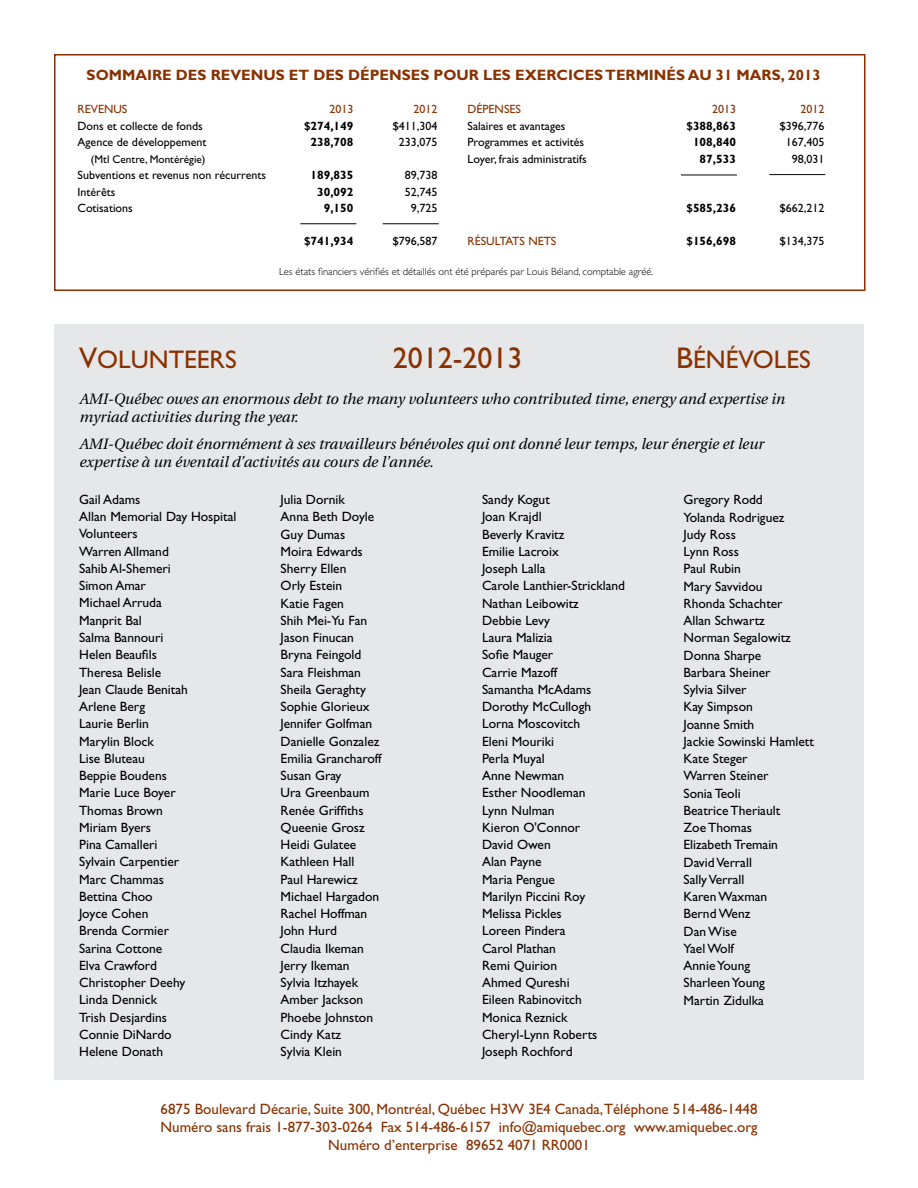
<style>
.page{position:relative;width:918px;height:1188px;background:#fff}
.page>*{position:absolute;margin:0;border:0;box-sizing:border-box;transform-origin:0 0}
.t1{font:30px "Gill Sans";color:#893101}
.t2{font:25.5px "Gill Sans";color:#893101}
.t3{font:italic 15px/18px "Utopia";color:#000}
.t4{font:15px/18px "Gill Sans";color:#893101;text-align:center}
.t5{font:700 15px "Gill Sans";color:#893101}
.t6{font:13.5px/17.2px "Gill Sans";color:#000}
.t7{font:12px "Gill Sans";color:#000}
.t8{font:700 12px "Gill Sans";color:#000}
.t9{font:12px "Gill Sans";color:#893101}
.t10{font:11.25px "Gill Sans";color:#000}
.t11{font:300 10.5px "Gill Sans";color:#000}
.s1{font-size:30px}
</style>
<div class="page">
<div style="left:54px;top:54px;width:812px;height:237px;border:2px solid #893101"></div>
<hr style="left:300px;top:223px;width:56px;height:1px;background:#000">
<hr style="left:383px;top:223px;width:56px;height:1px;background:#000">
<hr style="left:681px;top:175px;width:56px;height:1px;background:#000">
<hr style="left:769px;top:174px;width:56px;height:1px;background:#000">
<div style="left:54px;top:324px;width:810px;height:755px;background:#e6e7e8"></div>
<p class="t5" style="left:87px;top:66px;width:736px">SOMMAIRE DES REVENUS ET DES DÉPENSES POUR LES EXERCICES TERMINÉS AU 31 MARS, 2013</p>
<p class="t9" style="left:78px;top:102px;width:51px">REVENUS</p>
<p class="t9" style="left:330px;top:102px;width:25px">2013</p>
<p class="t9" style="left:414px;top:102px;width:25px">2012</p>
<p class="t9" style="left:468px;top:102px;width:55px">DÉPENSES</p>
<p class="t9" style="left:712px;top:102px;width:25px">2013</p>
<p class="t9" style="left:801px;top:102px;width:25px">2012</p>
<p class="t7" style="left:78px;top:119px;width:127px">Dons et collecte de fonds</p>
<p class="t8" style="left:304px;top:119px;width:51px">$274,149</p>
<p class="t7" style="left:392px;top:119px;width:47px">$411,304</p>
<p class="t7" style="left:468px;top:119px;width:100px">Salaires et avantages</p>
<p class="t8" style="left:687px;top:119px;width:51px">$388,863</p>
<p class="t7" style="left:779px;top:119px;width:47px">$396,776</p>
<p class="t7" style="left:78px;top:135px;width:131px">Agence de développement</p>
<p class="t8" style="left:311px;top:135px;width:44px">238,708</p>
<p class="t7" style="left:399px;top:135px;width:40px">233,075</p>
<p class="t7" style="left:468px;top:135px;width:118px">Programmes et activités</p>
<p class="t8" style="left:693px;top:135px;width:44px">108,840</p>
<p class="t7" style="left:786px;top:135px;width:40px">167,405</p>
<p class="t10" style="left:91px;top:153px;width:116px">(Mtl Centre, Montérégie)</p>
<p class="t7" style="left:468px;top:152px;width:121px">Loyer, frais administratifs</p>
<p class="t8" style="left:700px;top:152px;width:38px">87,533</p>
<p class="t7" style="left:792px;top:152px;width:34px">98,031</p>
<p class="t7" style="left:78px;top:168px;width:190px">Subventions et revenus non récurrents</p>
<p class="t8" style="left:311px;top:168px;width:44px">189,835</p>
<p class="t7" style="left:405px;top:168px;width:34px">89,738</p>
<p class="t7" style="left:78px;top:185px;width:39px">Intérêts</p>
<p class="t8" style="left:317px;top:185px;width:38px">30,092</p>
<p class="t7" style="left:405px;top:185px;width:34px">52,745</p>
<p class="t7" style="left:78px;top:201px;width:57px">Cotisations</p>
<p class="t8" style="left:324px;top:201px;width:31px">9,150</p>
<p class="t7" style="left:411px;top:201px;width:28px">9,725</p>
<p class="t8" style="left:687px;top:201px;width:51px">$585,236</p>
<p class="t7" style="left:779px;top:201px;width:47px">$662,212</p>
<p class="t8" style="left:304px;top:234px;width:51px">$741,934</p>
<p class="t7" style="left:392px;top:234px;width:47px">$796,587</p>
<p class="t9" style="left:468px;top:234px;width:90px">RÉSULTATS NETS</p>
<p class="t8" style="left:687px;top:234px;width:51px">$156,698</p>
<p class="t7" style="left:779px;top:234px;width:47px">$134,375</p>
<p class="t11" style="left:279px;top:266px;width:376px">Les états financiers vérifiés et détaillés ont été préparés par Louis Béland, comptable agréé.</p>
<h2 class="t2" style="left:79px;top:344px;width:159px"><span class="s1">V</span>OLUNTEERS</h2>
<h1 class="t1" style="left:393px;top:340px;width:131px">2012-2013</h1>
<h2 class="t2" style="left:676px;top:344px;width:136px"><span class="s1">B</span>ÉNÉVOLES</h2>
<p class="t3" style="left:79px;top:391px;width:707px">AMI-Québec owes an enormous debt to the many volunteers who contributed time, energy and expertise in myriad activities during the year.</p>
<p class="t3" style="left:79px;top:436px;width:686px">AMI-Québec doit énormément à ses travailleurs bénévoles qui ont donné leur temps, leur énergie et leur expertise à un éventail d’activités au cours de l’année.</p>
<p class="t6" style="left:79px;top:491px;width:159px">Gail Adams<br>Allan Memorial Day Hospital<br>Volunteers<br>Warren Allmand<br>Sahib Al-Shemeri<br>Simon Amar<br>Michael Arruda<br>Manprit Bal<br>Salma Bannouri<br>Helen Beaufils<br>Theresa Belisle<br>Jean Claude Benitah<br>Arlene Berg<br>Laurie Berlin<br>Marylin Block<br>Lise Bluteau<br>Beppie Boudens<br>Marie Luce Boyer<br>Thomas Brown<br>Miriam Byers<br>Pina Camalleri<br>Sylvain Carpentier<br>Marc Chammas<br>Bettina Choo<br>Joyce Cohen<br>Brenda Cormier<br>Sarina Cottone<br>Elva Crawford<br>Christopher Deehy<br>Linda Dennick<br>Trish Desjardins<br>Connie DiNardo<br>Helene Donath</p>
<p class="t6" style="left:281px;top:491px;width:103px">Julia Dornik<br>Anna Beth Doyle<br>Guy Dumas<br>Moira Edwards<br>Sherry Ellen<br>Orly Estein<br>Katie Fagen<br>Shih Mei-Yu Fan<br>Jason Finucan<br>Bryna Feingold<br>Sara Fleishman<br>Sheila Geraghty<br>Sophie Glorieux<br>Jennifer Golfman<br>Danielle Gonzalez<br>Emilia Grancharoff<br>Susan Gray<br>Ura Greenbaum<br>Renée Griffiths<br>Queenie Grosz<br>Heidi Gulatee<br>Kathleen Hall<br>Paul Harewicz<br>Michael Hargadon<br>Rachel Hoffman<br>John Hurd<br>Claudia Ikeman<br>Jerry Ikeman<br>Sylvia Itzhayek<br>Amber Jackson<br>Phoebe Johnston<br>Cindy Katz<br>Sylvia Klein</p>
<p class="t6" style="left:482px;top:491px;width:145px">Sandy Kogut<br>Joan Krajdl<br>Beverly Kravitz<br>Emilie Lacroix<br>Joseph Lalla<br>Carole Lanthier-Strickland<br>Nathan Leibowitz<br>Debbie Levy<br>Laura Malizia<br>Sofie Mauger<br>Carrie Mazoff<br>Samantha McAdams<br>Dorothy McCullogh<br>Lorna Moscovitch<br>Eleni Mouriki<br>Perla Muyal<br>Anne Newman<br>Esther Noodleman<br>Lynn Nulman<br>Kieron O'Connor<br>David Owen<br>Alan Payne<br>Maria Pengue<br>Marilyn Piccini Roy<br>Melissa Pickles<br>Loreen Pindera<br>Carol Plathan<br>Remi Quirion<br>Ahmed Qureshi<br>Eileen Rabinovitch<br>Monica Reznick<br>Cheryl-Lynn Roberts<br>Joseph Rochford</p>
<p class="t6" style="left:684px;top:491px;width:132px">Gregory Rodd<br>Yolanda Rodriguez<br>Judy Ross<br>Lynn Ross<br>Paul Rubin<br>Mary Savvidou<br>Rhonda Schachter<br>Allan Schwartz<br>Norman Segalowitz<br>Donna Sharpe<br>Barbara Sheiner<br>Sylvia Silver<br>Kay Simpson<br>Joanne Smith<br>Jackie Sowinski Hamlett<br>Kate Steger<br>Warren Steiner<br>Sonia Teoli<br>Beatrice Theriault<br>Zoe Thomas<br>Elizabeth Tremain<br>David Verrall<br>Sally Verrall<br>Karen Waxman<br>Bernd Wenz<br>Dan Wise<br>Yael Wolf<br>Annie Young<br>Sharleen Young<br>Martin Zidulka</p>
<p class="t4" style="left:161px;top:1100px;width:599px">6875 Boulevard Décarie, Suite 300, Montréal, Québec H3W 3E4 Canada,Téléphone 514-486-1448<br>Numéro sans frais 1-877-303-0264 Fax 514-486-6157 info@amiquebec.org www.amiquebec.org<br>Numéro d’enterprise 89652 4071 RR0001</p>
</div>
